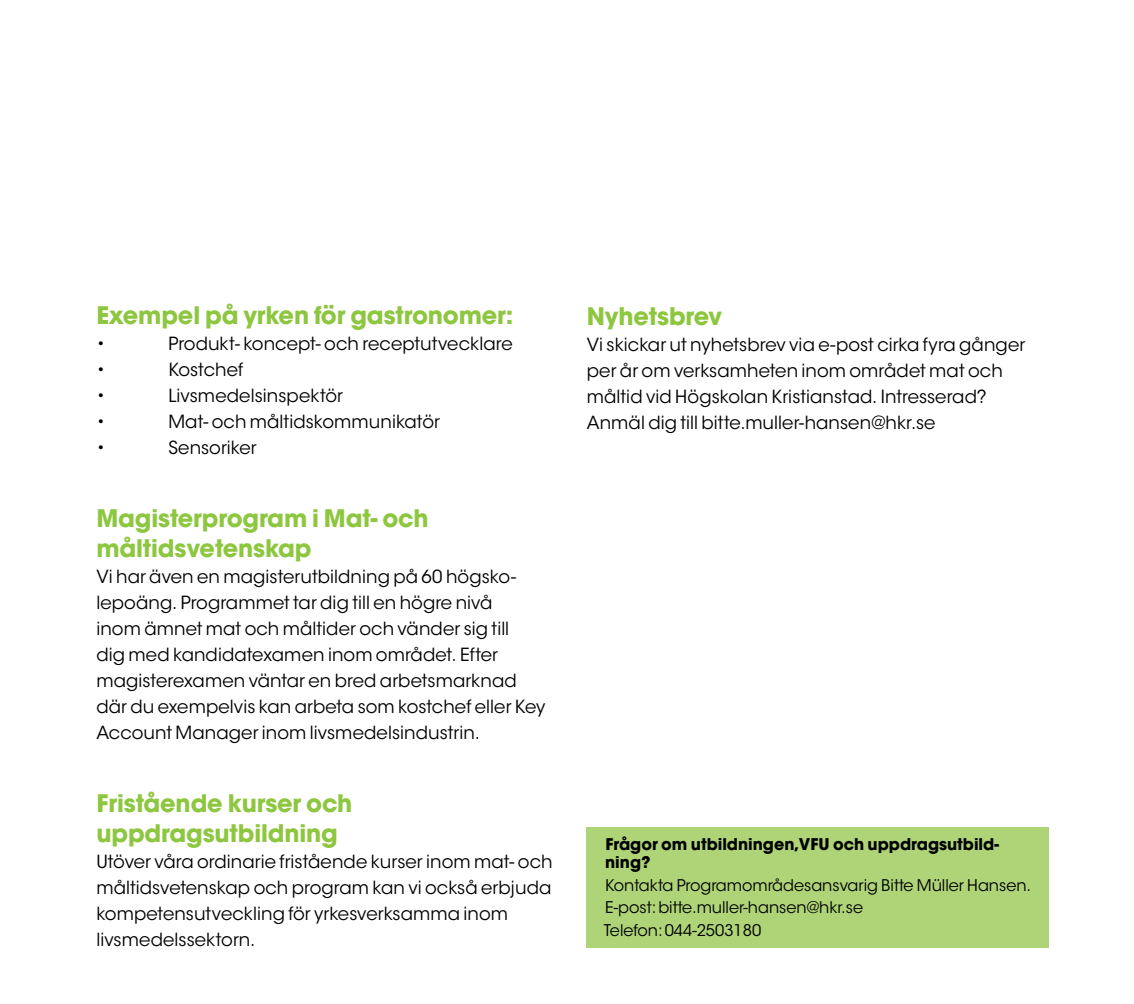
<style>
.page{position:relative;width:1134px;height:1004px;background:#fff}
.page>*{position:absolute;margin:0;border:0;box-sizing:border-box;transform-origin:0 0}
.t1{font:700 24px/30px "ITC Avant Garde Std";letter-spacing:-.005em;color:#8dc63f}
.t2{font:18px/26px "ITC Avant Garde Std";letter-spacing:.005em;color:#000}
.t3{font:16px/22.6px "ITC Avant Garde Std";color:#000}
.t4{font:700 16px/18px "ITC Avant Garde Std";color:#000}
</style>
<div class="page">
<div style="left:587px;top:827px;width:462px;height:120px;background:#aed477"></div>
<h1 class="t1" style="left:96px;top:300px;width:418px">Exempel på yrken för gastronomer:</h1>
<p class="t2" style="left:96px;top:330px;width:10px">•</p>
<p class="t2" style="left:168px;top:330px;width:346px">Produkt- koncept- och receptutvecklare</p>
<p class="t2" style="left:96px;top:356px;width:10px">•</p>
<p class="t2" style="left:168px;top:356px;width:76px">Kostchef</p>
<p class="t2" style="left:96px;top:382px;width:10px">•</p>
<p class="t2" style="left:168px;top:382px;width:176px">Livsmedelsinspektör</p>
<p class="t2" style="left:96px;top:408px;width:10px">•</p>
<p class="t2" style="left:168px;top:408px;width:273px">Mat- och måltidskommunikatör</p>
<p class="t2" style="left:96px;top:434px;width:10px">•</p>
<p class="t2" style="left:168px;top:434px;width:90px">Sensoriker</p>
<h1 class="t1" style="left:96px;top:503px;width:334px">Magisterprogram i Mat- och måltidsvetenskap</h1>
<p class="t2" style="left:96px;top:563px;width:450px">Vi har även en magisterutbildning på 60 högsko&shy;lepoäng. Programmet tar dig till en högre nivå<br>inom ämnet mat och måltider och vänder sig till<br>dig med kandidatexamen inom området. Efter magisterexamen väntar en bred arbetsmarknad där du exempelvis kan arbeta som kostchef eller Key Account Manager inom livsmedelsindustrin.</p>
<h1 class="t1" style="left:96px;top:788px;width:257px">Fristående kurser och uppdragsutbildning</h1>
<p class="t2" style="left:96px;top:848px;width:458px">Utöver våra ordinarie fristående kurser inom mat- och måltidsvetenskap och program kan vi också erbjuda kompetensutveckling för yrkesverksamma inom livsmedelssektorn.</p>
<h1 class="t1" style="left:587px;top:301px;width:137px">Nyhetsbrev</h1>
<p class="t2" style="left:587px;top:332px;width:440px">Vi skickar ut nyhetsbrev via e-post cirka fyra gånger per år om verksamheten inom området mat och måltid vid Högskolan Kristianstad. Intresserad?<br>Anmäl dig till bitte.muller-hansen@hkr.se</p>
<p class="t4" style="left:605px;top:835px;width:395px">Frågor om utbildningen,VFU och uppdragsutbild&shy;ning?</p>
<p class="t3" style="left:604px;top:873px;width:429px">Kontakta Programområdesansvarig Bitte Müller Hansen.<br>E-post: bitte.muller-hansen@hkr.se<br>Telefon: 044-2503180</p>
</div>
